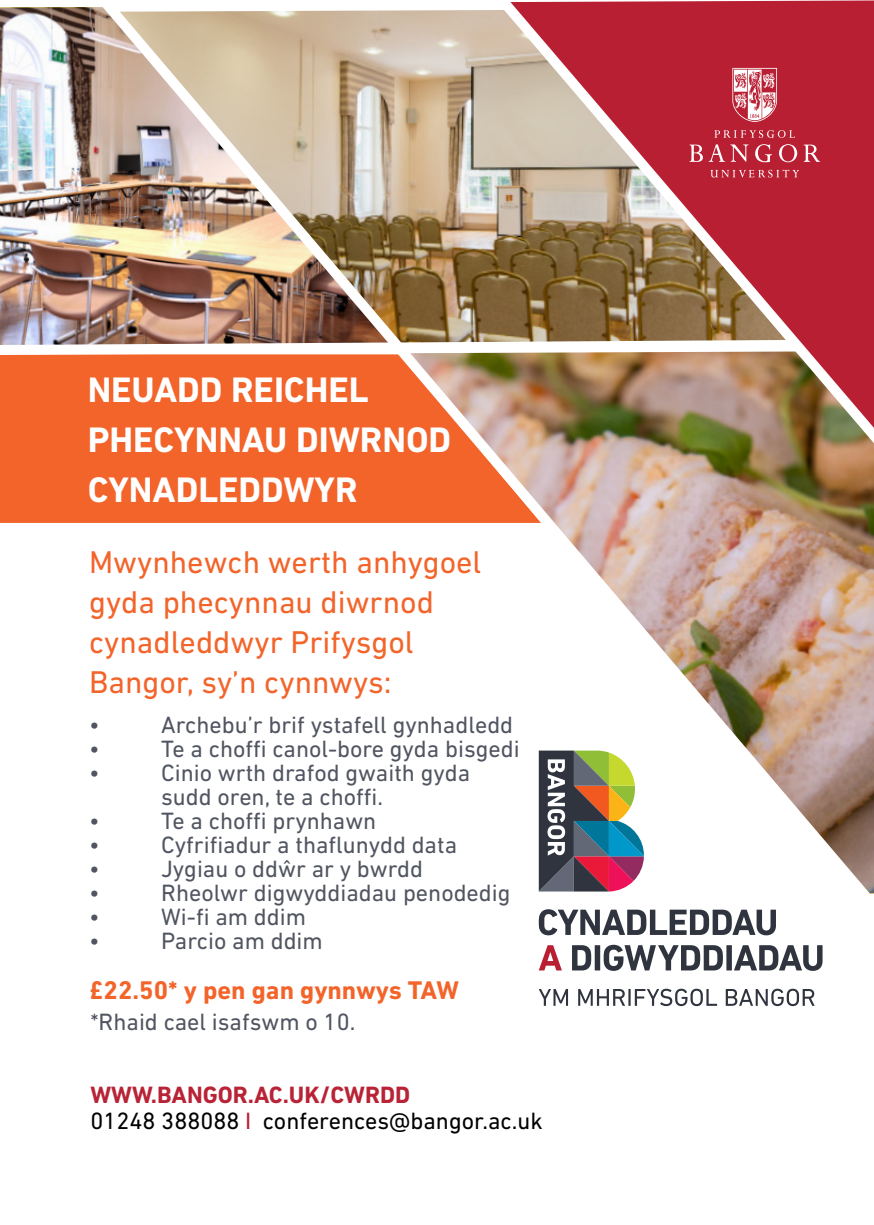
<style>
.page{position:relative;width:874px;height:1225px;background:#fff}
.page>*{position:absolute;margin:0;border:0;box-sizing:border-box;transform-origin:0 0}
.t1{font:700 36px "DIN Next LT Pro";color:#fff}
.t2{font:32px/40px "DIN Next LT Pro";color:#f3642a}
.t3{font:700 26px "DIN Next LT Pro";color:#f3642a}
.t4{font:24px "DIN Next LT Pro";color:#515561}
.t5{font:24px "DIN Next LT Pro";color:#000}
.t6{font:700 24px "DIN Next LT Pro";color:#b82336}
.s1{color:#b91f33}
</style>
<div class="page">
<div style="left:0;top:363px;width:92px;height:160px;background:#f3642a"></div>
<img style="left:0;top:7px;width:92px;height:328px">
<svg style="left:572px;top:944px;width:250px;height:27px"></svg>
<svg style="left:539px;top:945px;width:22px;height:25px"></svg>
<svg style="left:538px;top:988px;width:276px;height:18px"></svg>
<svg style="left:541px;top:932px;width:233px;height:3px"></svg>
<img style="left:92px;top:0;width:781px;height:932px">
<img style="left:0;top:335px;width:808px;height:28px">
<p class="t1" style="left:88px;top:368px;width:282px">NEUADD REICHEL</p>
<p class="t1" style="left:88px;top:418px;width:365px">PHECYNNAU DIWRNOD</p>
<p class="t1" style="left:88px;top:468px;width:271px">CYNADLEDDWYR</p>
<p class="t2" style="left:89px;top:541px;width:394px">Mwynhewch werth anhygoel gyda phecynnau diwrnod</p>
<p class="t2" style="left:89px;top:621px;width:326px">cynadleddwyr Prifysgol</p>
<p class="t2" style="left:89px;top:661px;width:304px">Bangor, sy’n cynnwys:</p>
<p class="t4" style="left:89px;top:710px;width:12px">•</p>
<p class="t4" style="left:161px;top:710px;width:353px">Archebu’r brif ystafell gynhadledd</p>
<p class="t4" style="left:89px;top:734px;width:12px">•</p>
<p class="t4" style="left:161px;top:734px;width:360px">Te a choffi canol-bore gyda bisgedi</p>
<p class="t4" style="left:89px;top:758px;width:12px">•</p>
<p class="t4" style="left:161px;top:758px;width:310px">Cinio wrth drafod gwaith gyda</p>
<p class="t4" style="left:161px;top:782px;width:223px">sudd oren, te a choffi.</p>
<p class="t4" style="left:89px;top:806px;width:12px">•</p>
<p class="t4" style="left:161px;top:806px;width:216px">Te a choffi prynhawn</p>
<p class="t4" style="left:89px;top:830px;width:12px">•</p>
<p class="t4" style="left:161px;top:830px;width:297px">Cyfrifiadur a thaflunydd data</p>
<p class="t4" style="left:89px;top:854px;width:12px">•</p>
<p class="t4" style="left:161px;top:854px;width:263px">Jygiau o ddŵr ar y bwrdd</p>
<p class="t4" style="left:89px;top:878px;width:12px">•</p>
<p class="t4" style="left:161px;top:878px;width:351px">Rheolwr digwyddiadau penodedig</p>
<p class="t4" style="left:89px;top:902px;width:12px">•</p>
<p class="t4" style="left:161px;top:902px;width:146px">Wi-fi am ddim</p>
<p class="t4" style="left:89px;top:926px;width:12px">•</p>
<p class="t4" style="left:161px;top:926px;width:163px">Parcio am ddim</p>
<p class="t3" style="left:89px;top:974px;width:371px">£22.50* y pen gan gynnwys TAW</p>
<p class="t4" style="left:90px;top:1008px;width:266px">*Rhaid cael isafswm o 10.</p>
<p class="t6" style="left:90px;top:1081px;width:321px">WWW.BANGOR.AC.UK/CWRDD</p>
<p class="t5" style="left:90px;top:1107px;width:453px">01248 388088 <span class="s1">I</span> conferences@bangor.ac.uk</p>
</div>
